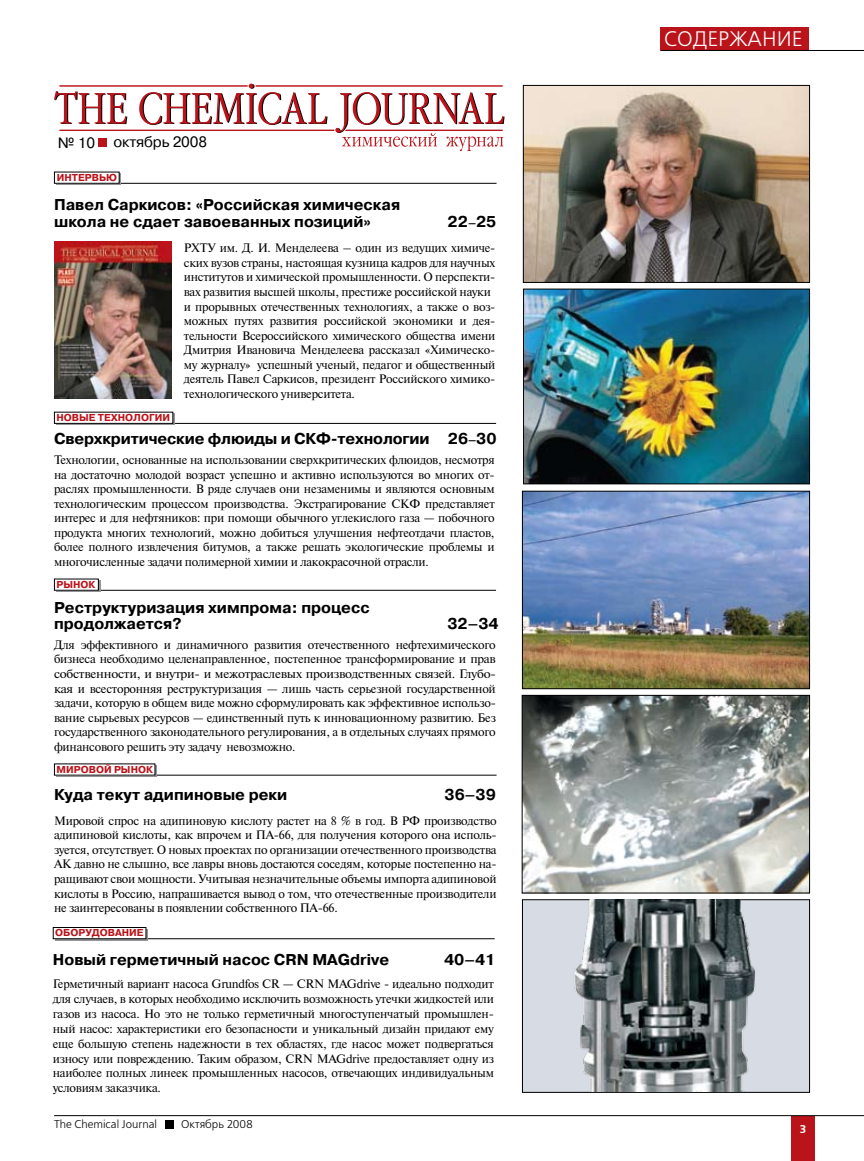
<style>
.page{position:relative;width:864px;height:1161px;background:#fff}
.page>*{position:absolute;margin:0;border:0;box-sizing:border-box;transform-origin:0 0}
.t1{font:21px "Free Set C";color:#fff}
.t2{font:700 15.6px/16.5px "Pragmatica C";color:#000}
.t3{font:15px "Pragmatica C";letter-spacing:-.01em;color:#000}
.t4{font:12.15px/14.5px "Newton C";letter-spacing:-.02em;color:#000;text-align:justify}
.t5{font:11.25px "Free Set C";color:#000}
.t6{font:700 11.25px "Free Set C";color:#fff}
.t7{font:700 10.05px "Pragmatica C";color:#ba131a}
.s1{font-size:12.15px}
</style>
<div class="page">
<div style="left:791px;top:1116px;width:23px;height:45px;background:#ba131a"></div>
<hr style="left:54px;top:1115px;width:809px;height:1px;background:#000">
<div style="left:165px;top:1120px;width:8px;height:8px;background:#000"></div>
<div style="left:660px;top:27px;width:148px;height:23px;background:#ba131a"></div>
<hr style="left:59px;top:130px;width:443px;height:1px;background:#ba131a">
<svg style="left:54px;top:91px;width:73px;height:33px"></svg>
<hr style="left:59px;top:85px;width:443px;height:2px;background:#ba131a">
<svg style="left:139px;top:84px;width:188px;height:41px"></svg>
<svg style="left:334px;top:92px;width:170px;height:59px"></svg>
<div style="left:98px;top:138px;width:9px;height:9px;background:#ba131a"></div>
<hr style="left:63px;top:183px;width:433px;height:1px;background:#000">
<hr style="left:63px;top:423px;width:433px;height:1px;background:#000">
<hr style="left:63px;top:590px;width:433px;height:1px;background:#000">
<hr style="left:63px;top:775px;width:433px;height:1px;background:#000">
<svg style="left:56px;top:174px;width:65px;height:11px"></svg>
<div style="left:56px;top:414px;width:119px;height:11px;background:#606264"></div>
<svg style="left:56px;top:580px;width:44px;height:12px"></svg>
<svg style="left:56px;top:765px;width:100px;height:11px"></svg>
<div style="left:54px;top:172px;width:65px;height:11px;background:#fff"></div>
<div style="left:54px;top:172px;width:65px;height:12px;border:1px solid #000"></div>
<div style="left:54px;top:412px;width:119px;height:11px;background:#fff"></div>
<div style="left:54px;top:412px;width:119px;height:12px;border:1px solid #000"></div>
<div style="left:54px;top:579px;width:44px;height:11px;background:#fff"></div>
<div style="left:54px;top:764px;width:101px;height:11px;background:#fff"></div>
<img style="left:524px;top:493px;width:283px;height:194px">
<div style="left:522px;top:491px;width:287px;height:198px;border:1px solid #000"></div>
<img style="left:523px;top:697px;width:284px;height:194px">
<div style="left:521px;top:695px;width:288px;height:198px;border:1px solid #000"></div>
<img style="left:524px;top:87px;width:283px;height:194px">
<div style="left:522px;top:85px;width:287px;height:198px;border:1px solid #000"></div>
<img style="left:525px;top:291px;width:282px;height:191px">
<div style="left:523px;top:289px;width:286px;height:195px;border:1px solid #000"></div>
<hr style="left:62px;top:938px;width:432px;height:1px;background:#000">
<svg style="left:55px;top:929px;width:92px;height:11px"></svg>
<div style="left:53px;top:927px;width:93px;height:12px;background:#fff"></div>
<div style="left:53px;top:927px;width:93px;height:12px;border:1px solid #000"></div>
<div style="left:522px;top:900px;width:287px;height:192px;background:#d7dce4"></div>
<div style="left:522px;top:899px;width:287px;height:194px;border:1px solid #000"></div>
<hr style="left:661px;top:50px;width:202px;height:1px;background:#000">
<img style="left:54px;top:241px;width:118px;height:158px">
<img style="left:566px;top:900px;width:211px;height:191px">
<p class="t3" style="left:58px;top:133px;width:151px">№ 10 октябрь 2008</p>
<p class="t7" style="left:57px;top:172px;width:62px">ИНТЕРВЬЮ</p>
<p class="t2" style="left:54px;top:196px;width:347px">Павел Саркисов: «Российская химическая школа не сдает завоеванных позиций»</p>
<p class="t2" style="left:447px;top:213px;width:50px">22<span class="s1">–</span>25</p>
<p class="t7" style="left:56px;top:412px;width:115px">НОВЫЕ ТЕХНОЛОГИИ</p>
<p class="t4" style="left:184px;top:241px;width:313px;text-align:left">РХТУ им. Д. И. Менделеева – один из ведущих химиче&shy;ских вузов страны, настоящая кузница кадров для научных институтов и химической промышленности. О перспекти&shy;вах развития высшей школы, престиже российской науки и прорывных отечественных технологиях, а также о воз&shy;можных путях развития российской экономики и дея&shy;тельности Всероссийского химического общества имени Дмитрия Ивановича Менделеева рассказал «Химическо&shy;му журналу» успешный ученый, педагог и общественный деятель Павел Саркисов, президент Российского химико&shy;технологического университета.</p>
<p class="t2" style="left:54px;top:431px;width:444px">Сверхкритические флюиды и СКФ-технологии 26<span class="s1">–</span>30</p>
<p class="t4" style="left:54px;top:453px;width:442px">Технологии, основанные на использовании сверхкритических флюидов, несмотря на достаточно молодой возраст успешно и активно используются во многих от&shy;раслях промышленности. В ряде случаев они незаменимы и являются основным технологическим процессом производства. Экстрагирование СКФ представляет интерес и для нефтяников: при помощи обычного углекислого газа — побочного продукта многих технологий, можно добиться улучшения нефтеотдачи пластов, более полного извлечения битумов, а также решать экологические проблемы и многочисленные задачи полимерной химии и лакокрасочной отрасли.</p>
<p class="t7" style="left:56px;top:579px;width:40px">РЫНОК</p>
<p class="t2" style="left:54px;top:599px;width:317px">Реструктуризация химпрома: процесс продолжается?</p>
<p class="t2" style="left:447px;top:615px;width:53px">32–34</p>
<p class="t4" style="left:54px;top:637px;width:443px">Для эффективного и динамичного развития отечественного нефтехимического бизнеса необходимо целенаправленное, постепенное трансформирование и прав собственности, и внутри- и межотраслевых производственных связей. Глубо&shy;кая и всесторонняя реструктуризация — лишь часть серьезной государственной задачи, которую в общем виде можно сформулировать как эффективное использо&shy;вание сырьевых ресурсов — единственный путь к инновационному развитию. Без государственного законодательного регулирования, а в отдельных случаях прямого финансового решить эту задачу невозможно.</p>
<p class="t7" style="left:56px;top:764px;width:98px">МИРОВОЙ РЫНОК</p>
<p class="t2" style="left:54px;top:787px;width:235px">Куда текут адипиновые реки</p>
<p class="t2" style="left:444px;top:787px;width:53px">36–39</p>
<p class="t4" style="left:54px;top:813px;width:444px">Мировой спрос на адипиновую кислоту растет на 8 % в год. В РФ производство адипиновой кислоты, как впрочем и ПА-66, для получения которого она исполь&shy;зуется, отсутствует. О новых проектах по организации отечественного производства АК давно не слышно, все лавры вновь достаются соседям, которые постепенно на&shy;ращивают свои мощности. Учитывая незначительные объемы импорта адипиновой кислоты в Россию, напрашивается вывод о том, что отечественные производители не заинтересованы в появлении собственного ПА-66.</p>
<p class="t7" style="left:55px;top:927px;width:90px">ОБОРУДОВАНИЕ</p>
<p class="t2" style="left:53px;top:952px;width:338px">Новый герметичный насос CRN MAGdrive</p>
<p class="t2" style="left:444px;top:952px;width:53px">40–41</p>
<p class="t4" style="left:53px;top:977px;width:442px">Герметичный вариант насоса Grundfos CR — CRN MAGdrive - идеально подходит для случаев, в которых необходимо исключить возможность утечки жидкостей или газов из насоса. Но это не только герметичный многоступенчатый промышлен&shy;ный насос: характеристики его безопасности и уникальный дизайн придают ему еще большую степень надежности в тех областях, где насос может подвергаться износу или повреждению. Таким образом, CRN MAGdrive предоставляет одну из наиболее полных линеек промышленных насосов, отвечающих индивидуальным условиям заказчика.</p>
<h1 class="t1" style="left:664px;top:28px;width:139px">СОДЕРЖАНИЕ</h1>
<p class="t5" style="left:54px;top:1118px;width:104px">The Chemical Journal</p>
<p class="t5" style="left:181px;top:1118px;width:73px">Октябрь 2008</p>
<p class="t6" style="left:799px;top:1122px;width:8px">3</p>
</div>
